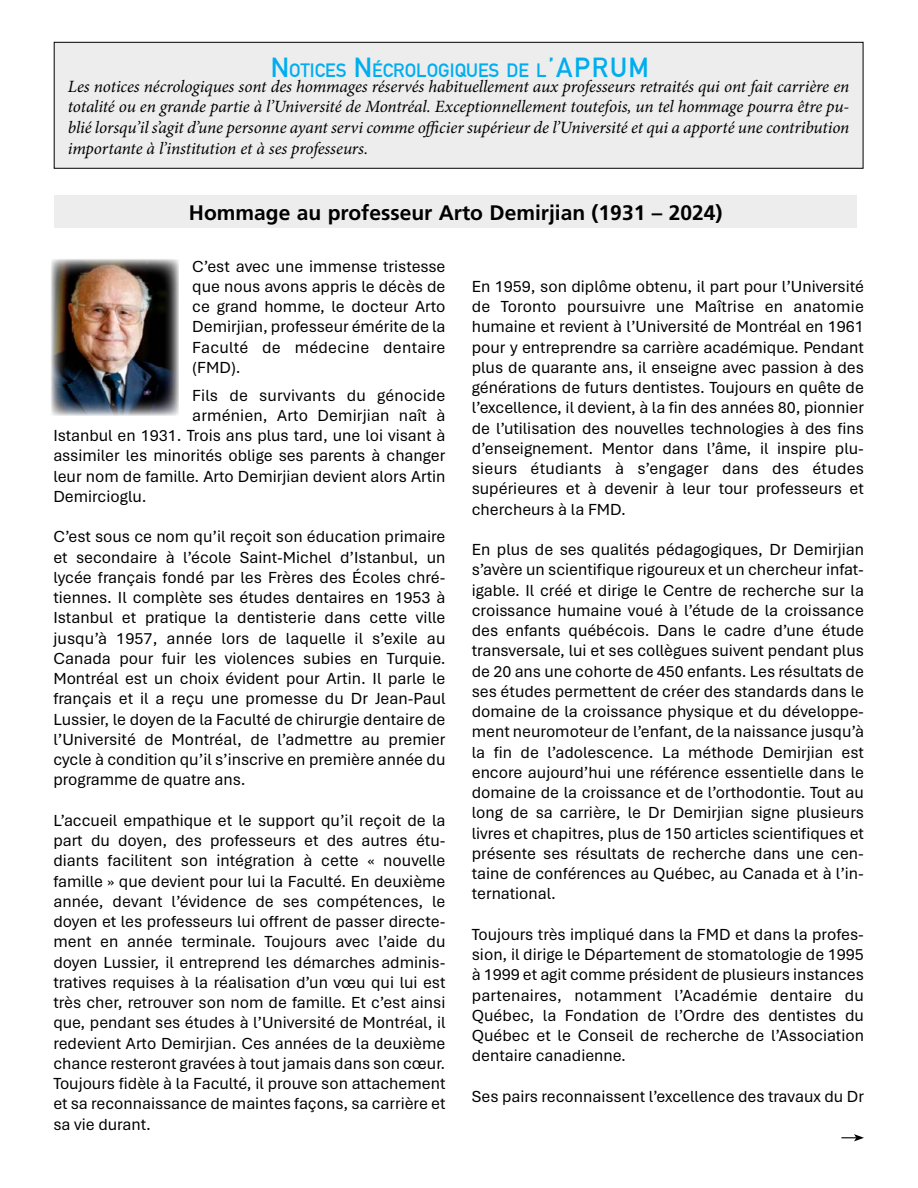
<style>
.page{position:relative;width:918px;height:1188px;background:#fff}
.page>*{position:absolute;margin:0;border:0;box-sizing:border-box;transform-origin:0 0}
.t1{font:700 21px "Frutiger";color:#000}
.t2{font:700 18.9px "DIN Alternate";color:#00aeef}
.t3{font:italic 17.25px/20.7px "Minion Pro";letter-spacing:-.01em;color:#000;text-align:justify}
.t4{font:16.8px/20.2px "Aptos";color:#000;text-align:justify}
.s1{font-size:27px}
</style>
<div class="page">
<div style="left:54px;top:42px;width:809px;height:126px;background:#ededee"></div>
<div style="left:54px;top:42px;width:809px;height:126px;border:1px solid #000"></div>
<div style="left:54px;top:195px;width:803px;height:33px;background:#ededee"></div>
<img style="left:51px;top:259px;width:128px;height:157px">
<svg style="left:841px;top:1134px;width:23px;height:7px"></svg>
<p class="t2" style="left:271px;top:55px;width:380px"><span class="s1">N</span>OTICES <span class="s1">N</span>ÉCROLOGIQUES DE L<span class="s1">’APRU M</span></p>
<p class="t3" style="left:68px;top:76px;width:783px">Les notices nécrologiques sont des hommages réservés habituellement aux professeurs retraités qui ont fait carrière en totalité ou en grande partie à l’Université de Montréal. Exceptionnellement toutefois, un tel hommage pourra être pu&shy;blié lorsqu’il s’agit d’une personne ayant servi comme officier supérieur de l’Université et qui a apporté une contribution importante à l’institution et à ses professeurs.</p>
<p class="t1" style="left:189px;top:200px;width:535px">Hommage au professeur Arto Demirjian (1931 – 2024)</p>
<p class="t4" style="left:192px;top:255px;width:255px">C’est avec une immense tristesse que nous avons appris le décès de ce grand homme, le docteur Arto Demirjian, professeur émérite de la Faculté de médecine dentaire (FMD).</p>
<p class="t4" style="left:192px;top:384px;width:255px">Fils de survivants du génocide</p>
<p class="t4" style="left:192px;top:405px;width:255px">arménien, Arto Demirjian naît à</p>
<p class="t4" style="left:53px;top:425px;width:394px">Istanbul en 1931. Trois ans plus tard, une loi visant à</p>
<p class="t4" style="left:53px;top:445px;width:394px">assimiler les minorités oblige ses parents à changer</p>
<p class="t4" style="left:53px;top:465px;width:394px">leur nom de famille. Arto Demirjian devient alors Artin</p>
<p class="t4" style="left:53px;top:486px;width:95px">Demircioglu.</p>
<p class="t4" style="left:53px;top:526px;width:394px">C’est sous ce nom qu’il reçoit son éducation primaire et secondaire à l’école Saint-Michel d’Istanbul, un lycée français fondé par les Frères des Écoles chré&shy;tiennes. Il complète ses études dentaires en 1953 à Istanbul et pratique la dentisterie dans cette ville jusqu’à 1957, année lors de laquelle il s’exile au Canada pour fuir les violences subies en Turquie.<br>Montréal est un choix évident pour Artin. Il parle le français et il a reçu une promesse du Dr Jean-Paul Lussier, le doyen de la Faculté de chirurgie dentaire de l’Université de Montréal, de l’admettre au premier cycle à condition qu’il s’inscrive en première année du programme de quatre ans.</p>
<p class="t4" style="left:53px;top:810px;width:394px">L’accueil empathique et le support qu’il reçoit de la part du doyen, des professeurs et des autres étu&shy;diants facilitent son intégration à cette « nouvelle famille » que devient pour lui la Faculté. En deuxième année, devant l’évidence de ses compétences, le doyen et les professeurs lui offrent de passer directe&shy;ment en année terminale. Toujours avec l’aide du doyen Lussier, il entreprend les démarches adminis&shy;tratives requises à la réalisation d’un vœu qui lui est très cher, retrouver son nom de famille. Et c’est ainsi que, pendant ses études à l’Université de Montréal, il redevient Arto Demirjian. Ces années de la deuxième chance resteront gravées à tout jamais dans son cœur.<br>Toujours fidèle à la Faculté, il prouve son attachement et sa reconnaissance de maintes façons, sa carrière et sa vie durant.</p>
<p class="t4" style="left:472px;top:276px;width:394px">En 1959, son diplôme obtenu, il part pour l’Université de Toronto poursuivre une Maîtrise en anatomie humaine et revient à l’Université de Montréal en 1961 pour y entreprendre sa carrière académique. Pendant plus de quarante ans, il enseigne avec passion à des générations de futurs dentistes. Toujours en quête de l’excellence, il devient, à la fin des années 80, pionnier de l’utilisation des nouvelles technologies à des fins d’enseignement. Mentor dans l’âme, il inspire plu&shy;sieurs étudiants à s’engager dans des études supérieures et à devenir à leur tour professeurs et chercheurs à la FMD.</p>
<p class="t4" style="left:472px;top:539px;width:394px">En plus de ses qualités pédagogiques, Dr Demirjian s’avère un scientifique rigoureux et un chercheur infat&shy;igable. Il créé et dirige le Centre de recherche sur la croissance humaine voué à l’étude de la croissance des enfants québécois. Dans le cadre d’une étude transversale, lui et ses collègues suivent pendant plus de 20 ans une cohorte de 450 enfants. Les résultats de ses études permettent de créer des standards dans le domaine de la croissance physique et du développe&shy;ment neuromoteur de l’enfant, de la naissance jusqu’à la fin de l’adolescence. La méthode Demirjian est encore aujourd’hui une référence essentielle dans le domaine de la croissance et de l’orthodontie. Tout au long de sa carrière, le Dr Demirjian signe plusieurs livres et chapitres, plus de 150 articles scientifiques et présente ses résultats de recherche dans une cen&shy;taine de conférences au Québec, au Canada et à l’in&shy;ternational.</p>
<p class="t4" style="left:472px;top:924px;width:394px">Toujours très impliqué dans la FMD et dans la profes&shy;sion, il dirige le Département de stomatologie de 1995 à 1999 et agit comme président de plusieurs instances partenaires, notamment l’Académie dentaire du Québec, la Fondation de l’Ordre des dentistes du Québec et le Conseil de recherche de l’Association dentaire canadienne.</p>
<p class="t4" style="left:472px;top:1086px;width:394px">Ses pairs reconnaissent l’excellence des travaux du Dr</p>
</div>
